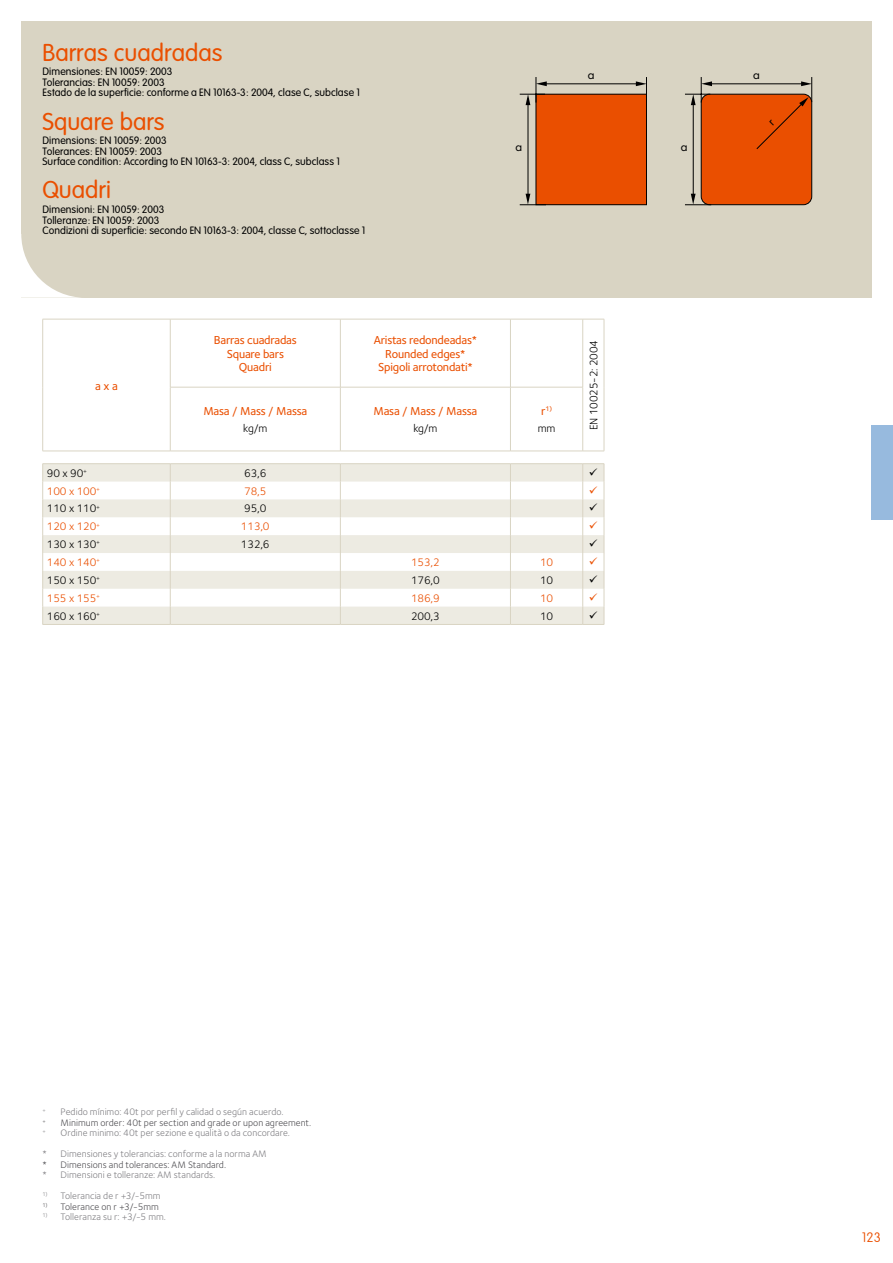
<style>
.page{position:relative;width:893px;height:1263px;background:#fff}
.page>*{position:absolute;margin:0;border:0;box-sizing:border-box;transform-origin:0 0}
.t1{font:300 24px "VAG Rounded";color:#ea4f00}
.t2{font:100 13.5px "VAG Rounded";color:#ea4f00}
.t3{font:500 12px/13.5px "Foundry Sterling";letter-spacing:-.015em;color:#ea4f00;text-align:center}
.t4{font:11.85px "Futura";color:#000}
.t5{font:11.25px "Foundry Sterling";letter-spacing:-.015em;color:#000}
.t6{font:11.25px "Foundry Sterling";letter-spacing:-.015em;color:#ea4f00}
.t7{font:300 10.5px/10.5px "VAG Rounded";letter-spacing:.005em;color:#000}
.t8{font:9.75px/21px "Foundry Sterling";letter-spacing:.005em;color:#818084}
.t9{font:9.75px "Foundry Sterling";letter-spacing:.005em;color:#504f53}
.t10{font:500 6.9px "Foundry Sterling";color:#ea4f00}
.t11{font:5.7px "Foundry Sterling";color:#818084}
.t12{font:5.7px "Foundry Sterling";color:#504f53}
.s1{font-size:12px}
</style>
<div class="page">
<div style="left:21px;top:21px;width:851px;height:277px;background:#d9d4c3"></div>
<svg style="left:21px;top:234px;width:60px;height:64px"></svg>
<div style="left:872px;top:425px;width:21px;height:95px;background:#97bade"></div>
<div style="left:701px;top:94px;width:111px;height:111px;background:#ea4f00;border-radius:8px"></div>
<div style="left:536px;top:94px;width:110px;height:111px;background:#ea4f00"></div>
<div style="left:536px;top:94px;width:111px;height:111px;border:1px solid #000"></div>
<hr style="left:528px;top:98px;width:1px;height:98px;background:#000">
<svg style="left:520px;top:194px;width:26px;height:11px"></svg>
<svg style="left:636px;top:77px;width:11px;height:25px"></svg>
<svg style="left:520px;top:77px;width:27px;height:28px"></svg>
<hr style="left:544px;top:83px;width:93px;height:1px;background:#000">
<hr style="left:43px;top:319px;width:127px;height:1px;background:#d9d4c3">
<hr style="left:42px;top:319px;width:1px;height:68px;background:#d9d4c3">
<hr style="left:170px;top:319px;width:170px;height:1px;background:#d9d4c3">
<hr style="left:170px;top:319px;width:1px;height:68px;background:#d9d4c3">
<hr style="left:340px;top:319px;width:170px;height:1px;background:#d9d4c3">
<hr style="left:340px;top:319px;width:1px;height:68px;background:#d9d4c3">
<hr style="left:510px;top:319px;width:73px;height:1px;background:#d9d4c3">
<hr style="left:510px;top:319px;width:1px;height:68px;background:#d9d4c3">
<svg style="left:583px;top:319px;width:21px;height:1px"></svg>
<hr style="left:582px;top:319px;width:1px;height:68px;background:#d9d4c3">
<hr style="left:604px;top:319px;width:1px;height:68px;background:#d9d4c3">
<hr style="left:42px;top:387px;width:1px;height:64px;background:#d9d4c3">
<hr style="left:170px;top:387px;width:170px;height:1px;background:#d9d4c3">
<hr style="left:170px;top:387px;width:1px;height:64px;background:#d9d4c3">
<hr style="left:340px;top:387px;width:170px;height:1px;background:#d9d4c3">
<hr style="left:340px;top:387px;width:1px;height:64px;background:#d9d4c3">
<hr style="left:510px;top:387px;width:1px;height:64px;background:#d9d4c3">
<hr style="left:582px;top:387px;width:1px;height:64px;background:#d9d4c3">
<hr style="left:604px;top:387px;width:1px;height:64px;background:#d9d4c3">
<hr style="left:43px;top:451px;width:127px;height:1px;background:#d9d4c3">
<svg style="left:583px;top:451px;width:21px;height:1px"></svg>
<hr style="left:340px;top:451px;width:170px;height:1px;background:#d9d4c3">
<hr style="left:170px;top:451px;width:170px;height:1px;background:#d9d4c3">
<hr style="left:510px;top:451px;width:73px;height:1px;background:#d9d4c3">
<hr style="left:510px;top:387px;width:73px;height:1px;background:#d9d4c3">
<svg style="left:43px;top:464px;width:539px;height:160px;fill:#edebe2"></svg>
<svg style="left:42px;top:464px;width:1px;height:160px"></svg>
<svg style="left:170px;top:464px;width:1px;height:160px"></svg>
<svg style="left:340px;top:464px;width:1px;height:160px"></svg>
<svg style="left:510px;top:464px;width:1px;height:160px"></svg>
<hr style="left:43px;top:624px;width:127px;height:1px;background:#d9d4c3">
<hr style="left:340px;top:624px;width:170px;height:1px;background:#d9d4c3">
<hr style="left:510px;top:624px;width:73px;height:1px;background:#d9d4c3">
<hr style="left:170px;top:624px;width:170px;height:1px;background:#d9d4c3">
<hr style="left:43px;top:463px;width:127px;height:1px;background:#d9d4c3">
<hr style="left:170px;top:463px;width:170px;height:1px;background:#d9d4c3">
<hr style="left:340px;top:463px;width:170px;height:1px;background:#d9d4c3">
<hr style="left:510px;top:463px;width:73px;height:1px;background:#d9d4c3">
<div style="left:701px;top:94px;width:111px;height:111px;border:1px solid #000;border-radius:8px"></div>
<hr style="left:693px;top:98px;width:1px;height:98px;background:#000">
<svg style="left:685px;top:194px;width:26px;height:11px"></svg>
<svg style="left:685px;top:77px;width:27px;height:28px"></svg>
<hr style="left:710px;top:83px;width:92px;height:1px;background:#000">
<svg style="left:582px;top:463px;width:23px;height:162px"></svg>
<svg style="left:756px;top:77px;width:56px;height:73px"></svg>
<h1 class="t1" style="left:43px;top:39px;width:181px">Barras cuadradas</h1>
<p class="t7" style="left:43px;top:67px;width:319px">Dimensiones: EN 10059: 2003<br>Tolerancias: EN 10059: 2003<br>Estado de la superficie: conforme a EN 10163-3: 2004, clase C, subclase 1</p>
<h1 class="t1" style="left:43px;top:107px;width:124px">Square bars</h1>
<p class="t7" style="left:43px;top:136px;width:299px">Dimensions: EN 10059: 2003<br>Tolerances: EN 10059: 2003<br>Surface condition: According to EN 10163-3: 2004, class C, subclass 1</p>
<h1 class="t1" style="left:43px;top:176px;width:70px">Quadri</h1>
<p class="t7" style="left:43px;top:204px;width:325px">Dimensioni: EN 10059: 2003<br>Tolleranze: EN 10059: 2003<br>Condizioni di superficie: secondo EN 10163-3: 2004, classe C, sottoclasse 1</p>
<p class="t4" style="left:515px;top:139px;width:8px">a</p>
<p class="t4" style="left:588px;top:67px;width:8px">a</p>
<p class="t3" style="left:95px;top:379px;width:24px">a x a</p>
<p class="t3" style="left:214px;top:333px;width:85px">Barras cuadradas<br>Square bars<br>Quadri</p>
<p class="t3" style="left:374px;top:333px;width:105px">Aristas redondeadas*<br>Rounded edges*<br>Spigoli arrotondati*</p>
<p class="t5" style="left:587px;top:430px;width:92px;rotate:-90deg">EN 10025-2: 2004</p>
<p class="t10" style="left:541px;top:405px;width:13px"><span class="s1">r</span>1)</p>
<p class="t5" style="left:538px;top:422px;width:19px">mm</p>
<p class="t3" style="left:203px;top:404px;width:105px">Masa / Mass / Massa</p>
<p class="t5" style="left:243px;top:422px;width:26px">kg/m</p>
<p class="t3" style="left:373px;top:404px;width:105px">Masa / Mass / Massa</p>
<p class="t5" style="left:413px;top:422px;width:26px">kg/m</p>
<p class="t5" style="left:47px;top:466px;width:42px">90 x 90<sup>+</sup></p>
<p class="t5" style="left:244px;top:466px;width:24px">63,6</p>
<p class="t6" style="left:47px;top:484px;width:55px">100 x 100<sup>+</sup></p>
<p class="t6" style="left:244px;top:484px;width:24px">78,5</p>
<p class="t5" style="left:47px;top:502px;width:55px">110 x 110<sup>+</sup></p>
<p class="t5" style="left:244px;top:502px;width:24px">95,0</p>
<p class="t6" style="left:47px;top:520px;width:55px">120 x 120<sup>+</sup></p>
<p class="t6" style="left:241px;top:520px;width:30px">113,0</p>
<p class="t5" style="left:47px;top:538px;width:55px">130 x 130<sup>+</sup></p>
<p class="t5" style="left:241px;top:538px;width:30px">132,6</p>
<p class="t6" style="left:47px;top:556px;width:55px">140 x 140<sup>+</sup></p>
<p class="t6" style="left:411px;top:556px;width:30px">153,2</p>
<p class="t6" style="left:540px;top:556px;width:15px">10</p>
<p class="t5" style="left:47px;top:573px;width:55px">150 x 150<sup>+</sup></p>
<p class="t5" style="left:411px;top:573px;width:30px">176,0</p>
<p class="t5" style="left:540px;top:573px;width:15px">10</p>
<p class="t6" style="left:47px;top:591px;width:55px">155 x 155<sup>+</sup></p>
<p class="t6" style="left:411px;top:591px;width:30px">186,9</p>
<p class="t6" style="left:540px;top:591px;width:15px">10</p>
<p class="t5" style="left:47px;top:609px;width:55px">160 x 160<sup>+</sup></p>
<p class="t5" style="left:411px;top:609px;width:30px">200,3</p>
<p class="t5" style="left:540px;top:609px;width:15px">10</p>
<p class="t4" style="left:681px;top:139px;width:8px">a</p>
<p class="t4" style="left:753px;top:67px;width:8px">a</p>
<p class="t11" style="left:43px;top:1107px;width:5px">+</p>
<p class="t8" style="left:61px;top:1101px;width:225px">Pedido mínimo: 40t por perfil y calidad o según acuerdo.</p>
<p class="t12" style="left:43px;top:1117px;width:5px">+</p>
<p class="t9" style="left:61px;top:1117px;width:252px">Minimum order: 40t per section and grade or upon agreement.</p>
<p class="t11" style="left:43px;top:1128px;width:5px">+</p>
<p class="t8" style="left:43px;top:1122px;width:249px;text-indent:18px">Ordine minimo: 40t per sezione e qualità o da concordare. * Dimensiones y tolerancias: conforme a la norma AM</p>
<p class="t9" style="left:43px;top:1159px;width:185px">* Dimensions and tolerances: AM Standard.</p>
<p class="t8" style="left:43px;top:1164px;width:174px">* Dimensioni e tolleranze: AM standards.</p>
<p class="t8" style="left:43px;top:1185px;width:119px"><sup>1)</sup> Tolerancia de r +3/-5mm</p>
<p class="t9" style="left:43px;top:1201px;width:118px"><sup>1)</sup> Tolerance on r +3/-5mm</p>
<p class="t8" style="left:43px;top:1206px;width:125px"><sup>1)</sup> Tolleranza su r: +3/-5 mm.</p>
<p class="t2" style="left:862px;top:1229px;width:21px">123</p>
</div>
